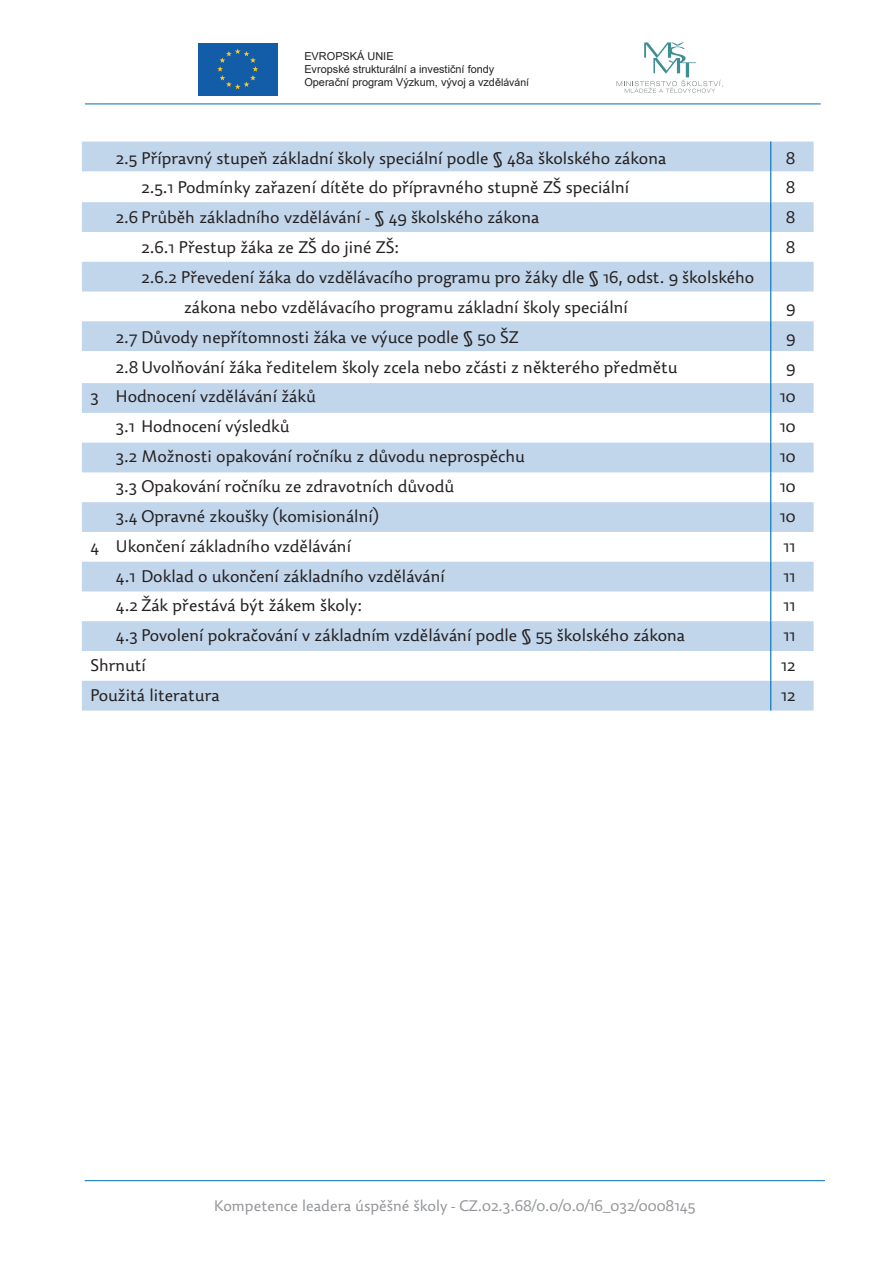
<style>
.page{position:relative;width:893px;height:1263px;background:#fff}
.page>*{position:absolute;margin:0;border:0;box-sizing:border-box;transform-origin:0 0}
.t1{font:300 16.5px/29.8px "Dederon SLOT";color:#231f20}
.t2{font:300 15px "Dederon SLOT";color:#939598}
.t3{font:10.95px/13px "Arial";color:#231f20}
.s1{font-size:10.5px}
</style>
<div class="page">
<hr style="left:85px;top:1180px;width:740px;height:1px;background:#006faf">
<hr style="left:85px;top:104px;width:736px;height:1px;background:#006faf">
<svg style="left:617px;top:42px;width:106px;height:51px"></svg>
<div style="left:198px;top:43px;width:79px;height:53px;background:#135ca7"></div>
<svg style="left:217px;top:49px;width:41px;height:40px"></svg>
<svg style="left:82px;top:142px;width:732px;height:568px;fill:#c1d5eb"></svg>
<svg style="left:770px;top:142px;width:1px;height:29px"></svg>
<hr style="left:770px;top:171px;width:1px;height:31px;background:#006faf">
<hr style="left:770px;top:202px;width:1px;height:30px;background:#006faf">
<hr style="left:770px;top:232px;width:1px;height:30px;background:#006faf">
<svg style="left:770px;top:262px;width:1px;height:29px"></svg>
<hr style="left:770px;top:291px;width:1px;height:30px;background:#006faf">
<hr style="left:770px;top:321px;width:1px;height:30px;background:#006faf">
<hr style="left:770px;top:351px;width:1px;height:32px;background:#006faf">
<hr style="left:770px;top:383px;width:1px;height:30px;background:#006faf">
<hr style="left:770px;top:413px;width:1px;height:30px;background:#006faf">
<svg style="left:770px;top:443px;width:1px;height:29px"></svg>
<hr style="left:770px;top:472px;width:1px;height:30px;background:#006faf">
<hr style="left:770px;top:502px;width:1px;height:30px;background:#006faf">
<hr style="left:770px;top:532px;width:1px;height:30px;background:#006faf">
<svg style="left:770px;top:562px;width:1px;height:29px"></svg>
<hr style="left:770px;top:591px;width:1px;height:30px;background:#006faf">
<hr style="left:770px;top:621px;width:1px;height:30px;background:#006faf">
<hr style="left:770px;top:651px;width:1px;height:30px;background:#006faf">
<svg style="left:770px;top:681px;width:1px;height:29px"></svg>
<p class="t3" style="left:304px;top:50px;width:226px">EVROPSKÁ UNIE<br>Evropské strukturální a investiční fondy<br>Operační program Výzkum, vývoj a vzdě<span class="s1">lávání</span></p>
<p class="t1" style="left:116px;top:143px;width:552px">2.5 Přípravný stupeň základní školy speciální podle § 48a školského zákona</p>
<p class="t1" style="left:786px;top:143px;width:11px">8</p>
<p class="t1" style="left:141px;top:173px;width:489px">2.5.1 Podmínky zařazení dítěte do přípravného stupně ZŠ speciální</p>
<p class="t1" style="left:786px;top:173px;width:11px">8</p>
<p class="t1" style="left:116px;top:203px;width:425px">2.6 Průběh základního vzdělávání - § 49 školského zákona</p>
<p class="t1" style="left:786px;top:203px;width:11px">8</p>
<p class="t1" style="left:141px;top:233px;width:259px">2.6.1 Přestup žáka ze ZŠ do jiné ZŠ:</p>
<p class="t1" style="left:786px;top:233px;width:11px">8</p>
<p class="t1" style="left:184px;top:262px;width:572px;text-indent:-43px">2.6.2 Převedení žáka do vzdělávacího programu pro žáky dle § 16, odst. 9 školského zákona nebo vzdělávacího programu základní školy speciální</p>
<p class="t1" style="left:786px;top:292px;width:11px">9</p>
<p class="t1" style="left:116px;top:322px;width:404px">2.7 Důvody nepřítomnosti žáka ve výuce podle § 50 ŠZ</p>
<p class="t1" style="left:786px;top:322px;width:11px">9</p>
<p class="t1" style="left:116px;top:352px;width:563px">2.8 Uvolňování žáka ředitelem školy zcela nebo zčásti z některého předmětu</p>
<p class="t1" style="left:786px;top:352px;width:11px">9</p>
<p class="t1" style="left:90px;top:382px;width:227px">3 Hodnocení vzdělávání žáků</p>
<p class="t1" style="left:780px;top:382px;width:17px">10</p>
<p class="t1" style="left:116px;top:412px;width:175px">3.1 Hodnocení výsledků</p>
<p class="t1" style="left:780px;top:412px;width:17px">10</p>
<p class="t1" style="left:116px;top:442px;width:411px">3.2 Možnosti opakování ročníku z důvodu neprospěchu</p>
<p class="t1" style="left:780px;top:442px;width:17px">10</p>
<p class="t1" style="left:116px;top:471px;width:340px">3.3 Opakování ročníku ze zdravotních důvodů</p>
<p class="t1" style="left:780px;top:471px;width:17px">10</p>
<p class="t1" style="left:116px;top:501px;width:264px">3.4 Opravné zkoušky (komisionální)</p>
<p class="t1" style="left:780px;top:501px;width:17px">10</p>
<p class="t1" style="left:90px;top:531px;width:262px">4 Ukončení základního vzdělávání</p>
<p class="t1" style="left:783px;top:531px;width:13px">11</p>
<p class="t1" style="left:116px;top:561px;width:331px">4.1 Doklad o ukončení základního vzdělávání</p>
<p class="t1" style="left:783px;top:561px;width:13px">11</p>
<p class="t1" style="left:116px;top:591px;width:248px">4.2 Žák přestává být žákem školy:</p>
<p class="t1" style="left:783px;top:591px;width:13px">11</p>
<p class="t1" style="left:116px;top:621px;width:571px">4.3 Povolení pokračování v základním vzdělávání podle § 55 školského zákona</p>
<p class="t1" style="left:783px;top:621px;width:13px">11</p>
<p class="t1" style="left:90px;top:651px;width:57px">Shrnutí</p>
<p class="t1" style="left:781px;top:651px;width:16px">12</p>
<p class="t1" style="left:90px;top:680px;width:131px">Použitá literatura</p>
<p class="t1" style="left:781px;top:680px;width:16px">12</p>
<p class="t2" style="left:214px;top:1197px;width:483px">Kompetence leadera úspěšné školy - CZ.02.3.68/0.0/0.0/16_032/0008145</p>
</div>
